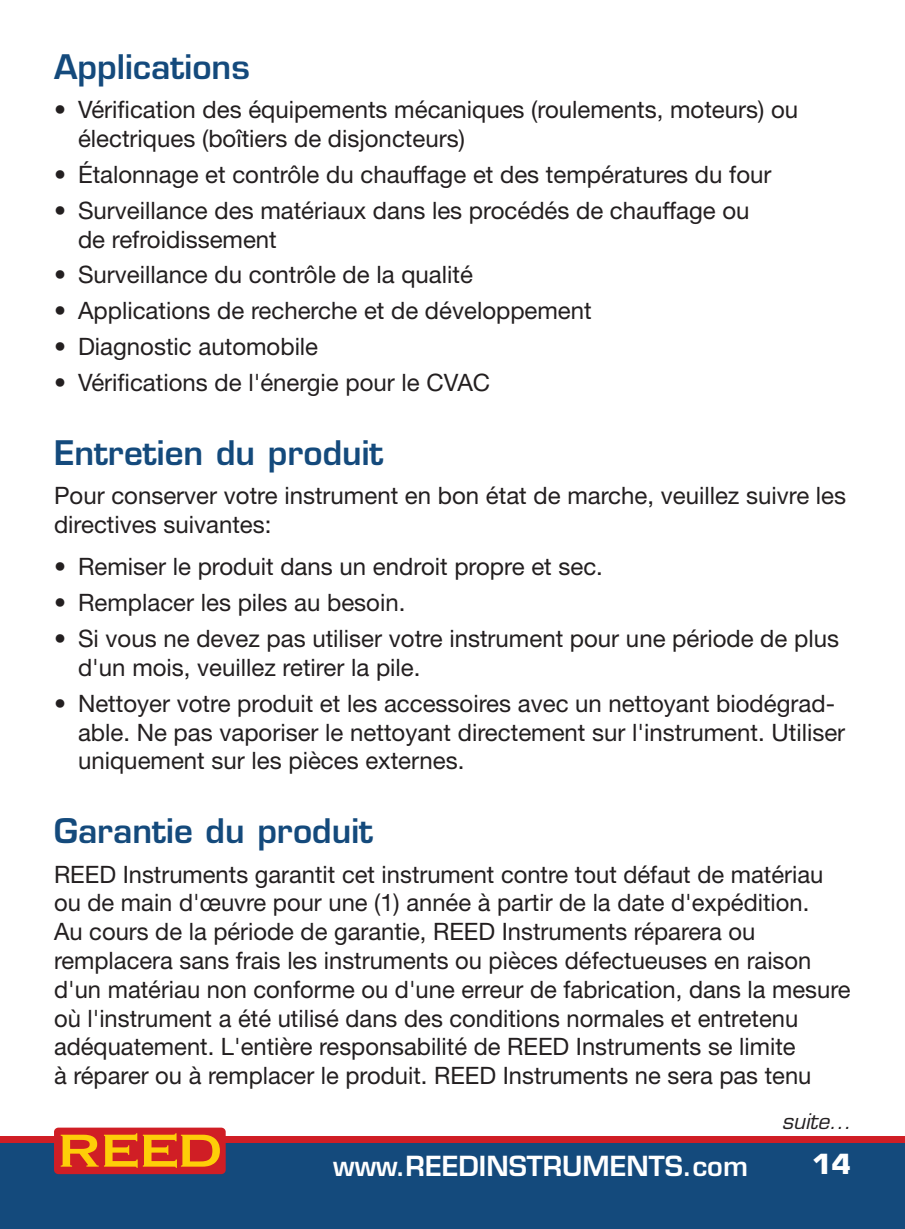
<style>
.page{position:relative;width:905px;height:1229px;background:#fff}
.page>*{position:absolute;margin:0;border:0;box-sizing:border-box;transform-origin:0 0}
.t1{font:600 33px "Eurostile LT Std";color:#144a7c}
.t2{font:600 27px "Eurostile LT Std";color:#fff}
.t3{font:700 27px "Eurostile LT Std";color:#fff}
.t4{font:24px/28.8px "Helvetica Neue LT Std";color:#231f20}
.t5{font:italic 21px "Eurostile LT Std";color:#231f20}
</style>
<div class="page">
<div style="left:0;top:1137px;width:904px;height:91px;background:#144a7c"></div>
<div style="left:0;top:1136px;width:904px;height:6px;background:#d01e25"></div>
<div style="left:54px;top:1127px;width:172px;height:47px;background:#d01e25;border-radius:4px"></div>
<svg style="left:61px;top:1133px;width:159px;height:34px"></svg>
<h1 class="t1" style="left:54px;top:46px;width:197px">Applications</h1>
<p class="t4" style="left:78px;top:95px;width:721px;text-indent:-24px">• Vérification des équipements mécaniques (roulements, moteurs) ou électriques (boîtiers de disjoncteurs)</p>
<p class="t4" style="left:54px;top:160px;width:719px">• Étalonnage et contrôle du chauffage et des températures du four</p>
<p class="t4" style="left:78px;top:196px;width:673px;text-indent:-24px">• Surveillance des matériaux dans les procédés de chauffage ou de refroidissement</p>
<p class="t4" style="left:54px;top:260px;width:420px">• Surveillance du contrôle de la qualité</p>
<p class="t4" style="left:54px;top:296px;width:539px">• Applications de recherche et de développement</p>
<p class="t4" style="left:54px;top:332px;width:266px">• Diagnostic automobile</p>
<p class="t4" style="left:54px;top:368px;width:438px">• Vérifications de l'énergie pour le CVAC</p>
<h1 class="t1" style="left:54px;top:432px;width:331px">Entretien du produit</h1>
<p class="t4" style="left:54px;top:481px;width:793px">Pour conserver votre instrument en bon état de marche, veuillez suivre les directives suivantes:</p>
<p class="t4" style="left:54px;top:552px;width:550px">• Remiser le produit dans un endroit propre et sec.</p>
<p class="t4" style="left:54px;top:588px;width:353px">• Remplacer les piles au besoin.</p>
<p class="t4" style="left:78px;top:624px;width:762px;text-indent:-24px">• Si vous ne devez pas utiliser votre instrument pour une période de plus d'un mois, veuillez retirer la pile.</p>
<p class="t4" style="left:78px;top:688px;width:768px;text-indent:-24px">• Nettoyer votre produit et les accessoires avec un nettoyant biodégrad&shy;able. Ne pas vaporiser le nettoyant directement sur l'instrument. Utiliser uniquement sur les pièces externes.</p>
<h1 class="t1" style="left:54px;top:810px;width:321px">Garantie du produit</h1>
<p class="t4" style="left:54px;top:859px;width:798px">REED Instruments garantit cet instrument contre tout défaut de matériau ou de main d'œuvre pour une (1) année à partir de la date d'expédition.<br>Au cours de la période de garantie, REED Instruments réparera ou remplacera sans frais les instruments ou pièces défectueuses en raison d'un matériau non conforme ou d'une erreur de fabrication, dans la mesure où l'instrument a été utilisé dans des conditions normales et entretenu adéquatement. L'entière responsabilité de REED Instruments se limite<br>à réparer ou à remplacer le produit. REED Instruments ne sera pas tenu</p>
<p class="t5" style="left:781px;top:1108px;width:71px">suite...</p>
<p class="t2" style="left:333px;top:1148px;width:416px">www.REEDINSTRUMENTS.com</p>
<p class="t3" style="left:812px;top:1147px;width:40px">14</p>
</div>
